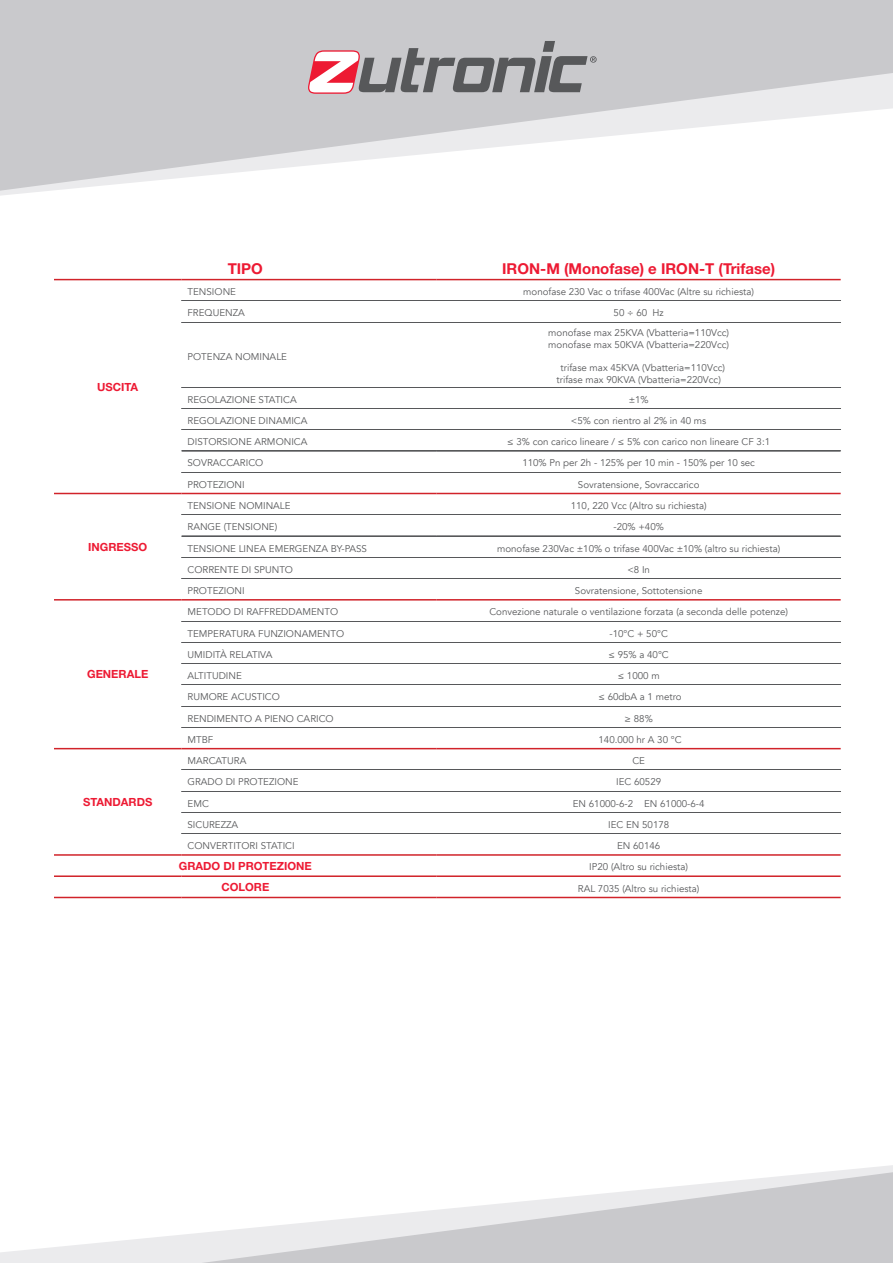
<style>
.page{position:relative;width:893px;height:1263px;background:#fff}
.page>*{position:absolute;margin:0;border:0;box-sizing:border-box;transform-origin:0 0}
.t1{font:700 15px "Helvetica Neue LT Std";color:#ed1a33}
.t2{font:700 11.25px "Helvetica Neue LT Std";color:#ed1a33}
.t3{font:9.75px/11.7px "Avenir";color:#57585a}
</style>
<div class="page">
<svg style="left:0;top:1165px;width:893px;height:98px"></svg>
<svg style="left:201px;top:1172px;width:692px;height:91px"></svg>
<svg style="left:0;top:0;width:893px;height:191px;fill:#c9c9cc"></svg>
<svg style="left:308px;top:41px;width:289px;height:53px;background:#aba1a4"></svg>
<svg style="left:182px;top:322px;width:659px;height:1px"></svg>
<svg style="left:182px;top:387px;width:659px;height:1px"></svg>
<svg style="left:182px;top:408px;width:659px;height:1px"></svg>
<svg style="left:182px;top:451px;width:659px;height:1px"></svg>
<svg style="left:182px;top:472px;width:659px;height:1px"></svg>
<svg style="left:182px;top:536px;width:659px;height:1px"></svg>
<svg style="left:182px;top:557px;width:659px;height:1px"></svg>
<svg style="left:182px;top:578px;width:659px;height:1px"></svg>
<svg style="left:182px;top:791px;width:659px;height:1px"></svg>
<svg style="left:182px;top:812px;width:659px;height:1px"></svg>
<svg style="left:182px;top:833px;width:659px;height:1px"></svg>
<svg style="left:182px;top:621px;width:659px;height:1px"></svg>
<svg style="left:182px;top:642px;width:659px;height:1px"></svg>
<svg style="left:182px;top:663px;width:659px;height:1px"></svg>
<svg style="left:182px;top:706px;width:659px;height:1px"></svg>
<svg style="left:182px;top:727px;width:659px;height:1px"></svg>
<hr style="left:54px;top:279px;width:128px;height:1px;background:#d1232a">
<hr style="left:182px;top:279px;width:255px;height:1px;background:#d1232a">
<hr style="left:437px;top:279px;width:404px;height:1px;background:#d1232a">
<hr style="left:54px;top:493px;width:128px;height:1px;background:#d1232a">
<hr style="left:182px;top:493px;width:255px;height:1px;background:#d1232a">
<hr style="left:437px;top:493px;width:404px;height:1px;background:#d1232a">
<hr style="left:54px;top:599px;width:128px;height:1px;background:#d1232a">
<hr style="left:182px;top:599px;width:255px;height:1px;background:#d1232a">
<hr style="left:437px;top:599px;width:404px;height:1px;background:#d1232a">
<hr style="left:54px;top:748px;width:128px;height:1px;background:#d1232a">
<hr style="left:182px;top:748px;width:255px;height:1px;background:#d1232a">
<hr style="left:437px;top:748px;width:404px;height:1px;background:#d1232a">
<hr style="left:54px;top:854px;width:128px;height:2px;background:#d1232a">
<hr style="left:182px;top:854px;width:255px;height:2px;background:#d1232a">
<hr style="left:437px;top:854px;width:404px;height:2px;background:#d1232a">
<hr style="left:54px;top:875px;width:128px;height:2px;background:#d1232a">
<hr style="left:182px;top:875px;width:255px;height:2px;background:#d1232a">
<hr style="left:437px;top:875px;width:404px;height:2px;background:#d1232a">
<hr style="left:54px;top:897px;width:128px;height:1px;background:#d1232a">
<hr style="left:182px;top:897px;width:255px;height:1px;background:#d1232a">
<hr style="left:437px;top:897px;width:404px;height:1px;background:#d1232a">
<p class="t2" style="left:97px;top:380px;width:43px">USCITA</p>
<p class="t2" style="left:88px;top:540px;width:60px">INGRESSO</p>
<p class="t2" style="left:87px;top:667px;width:63px">GENERALE</p>
<p class="t2" style="left:83px;top:795px;width:71px">STANDARDS</p>
<p class="t1" style="left:228px;top:260px;width:37px">TIPO</p>
<p class="t1" style="left:502px;top:260px;width:274px">IRON-M (Monofase) e IRON-T (Trifase)</p>
<p class="t3" style="left:188px;top:286px;width:50px">TENSIONE</p>
<p class="t3" style="left:523px;top:286px;width:232px">monofase 230 Vac o trifase 400Vac (Altre su richiesta)</p>
<p class="t3" style="left:188px;top:307px;width:59px">FREQUENZA</p>
<p class="t3" style="left:614px;top:307px;width:52px">50 ÷ 60 Hz</p>
<p class="t3" style="left:188px;top:350px;width:101px">POTENZA NOMINALE</p>
<p class="t3" style="left:548px;top:327px;width:182px">monofase max 25KVA (Vbatteria=110Vcc) monofase max 50KVA (Vbatteria=220Vcc)</p>
<p class="t3" style="left:556px;top:362px;width:170px;text-align:center">trifase max 45KVA (Vbatteria=110Vcc) trifase max 90KVA (Vbatteria=220Vcc)</p>
<p class="t3" style="left:188px;top:394px;width:111px">REGOLAZIONE STATICA</p>
<p class="t3" style="left:629px;top:394px;width:22px">±1%</p>
<p class="t3" style="left:188px;top:415px;width:121px">REGOLAZIONE DINAMICA</p>
<p class="t3" style="left:571px;top:415px;width:137px">&lt;5% con rientro al 2% in 40 ms</p>
<p class="t3" style="left:188px;top:436px;width:121px">DISTORSIONE ARMONICA</p>
<p class="t3" style="left:507px;top:436px;width:264px">≤ 3% con carico lineare / ≤ 5% con carico non lineare CF 3:1</p>
<p class="t3" style="left:188px;top:457px;width:77px">SOVRACCARICO</p>
<p class="t3" style="left:522px;top:457px;width:234px">110% Pn per 2h - 125% per 10 min - 150% per 10 sec</p>
<p class="t3" style="left:188px;top:479px;width:59px">PROTEZIONI</p>
<p class="t3" style="left:578px;top:479px;width:123px">Sovratensione, Sovraccarico</p>
<p class="t3" style="left:188px;top:500px;width:105px">TENSIONE NOMINALE</p>
<p class="t3" style="left:571px;top:500px;width:137px">110, 220 Vcc (Altro su richiesta)</p>
<p class="t3" style="left:188px;top:521px;width:91px">RANGE (TENSIONE)</p>
<p class="t3" style="left:613px;top:521px;width:52px">-20% +40%</p>
<p class="t3" style="left:188px;top:542px;width:181px">TENSIONE LINEA EMERGENZA BY-PASS</p>
<p class="t3" style="left:497px;top:542px;width:285px">monofase 230Vac ±10% o trifase 400Vac ±10% (altro su richiesta)</p>
<p class="t3" style="left:188px;top:564px;width:107px">CORRENTE DI SPUNTO</p>
<p class="t3" style="left:627px;top:564px;width:24px">&lt;8 In</p>
<p class="t3" style="left:188px;top:585px;width:59px">PROTEZIONI</p>
<p class="t3" style="left:575px;top:585px;width:129px">Sovratensione, Sottotensione</p>
<p class="t3" style="left:188px;top:606px;width:152px">METODO DI RAFFREDDAMENTO</p>
<p class="t3" style="left:489px;top:606px;width:300px">Convezione naturale o ventilazione forzata (a seconda delle potenze)</p>
<p class="t3" style="left:188px;top:627px;width:158px">TEMPERATURA FUNZIONAMENTO</p>
<p class="t3" style="left:609px;top:627px;width:60px">-10°C + 50°C</p>
<p class="t3" style="left:188px;top:649px;width:86px">UMIDITÀ RELATIVA</p>
<p class="t3" style="left:609px;top:649px;width:62px">≤ 95% a 40°C</p>
<p class="t3" style="left:188px;top:670px;width:56px">ALTITUDINE</p>
<p class="t3" style="left:618px;top:670px;width:43px">≤ 1000 m</p>
<p class="t3" style="left:188px;top:691px;width:94px">RUMORE ACUSTICO</p>
<p class="t3" style="left:598px;top:691px;width:85px">≤ 60dbA a 1 metro</p>
<p class="t3" style="left:188px;top:713px;width:148px">RENDIMENTO A PIENO CARICO</p>
<p class="t3" style="left:625px;top:713px;width:30px">≥ 88%</p>
<p class="t3" style="left:188px;top:734px;width:27px">MTBF</p>
<p class="t3" style="left:598px;top:734px;width:85px">140.000 hr A 30 °C</p>
<p class="t3" style="left:188px;top:755px;width:60px">MARCATURA</p>
<p class="t3" style="left:632px;top:755px;width:14px">CE</p>
<p class="t3" style="left:188px;top:776px;width:113px">GRADO DI PROTEZIONE</p>
<p class="t3" style="left:616px;top:776px;width:47px">IEC 60529</p>
<p class="t3" style="left:188px;top:798px;width:23px">EMC</p>
<p class="t3" style="left:573px;top:798px;width:133px">EN 61000-6-2 EN 61000-6-4</p>
<p class="t3" style="left:188px;top:819px;width:52px">SICUREZZA</p>
<p class="t3" style="left:608px;top:819px;width:63px">IEC EN 50178</p>
<p class="t3" style="left:188px;top:840px;width:109px">CONVERTITORI STATICI</p>
<p class="t3" style="left:617px;top:840px;width:45px">EN 60146</p>
<p class="t2" style="left:179px;top:859px;width:134px">GRADO DI PROTEZIONE</p>
<p class="t3" style="left:589px;top:861px;width:100px">IP20 (Altro su richiesta)</p>
<p class="t2" style="left:221px;top:880px;width:49px">COLORE</p>
<p class="t3" style="left:578px;top:883px;width:123px">RAL 7035 (Altro su richiesta)</p>
</div>
